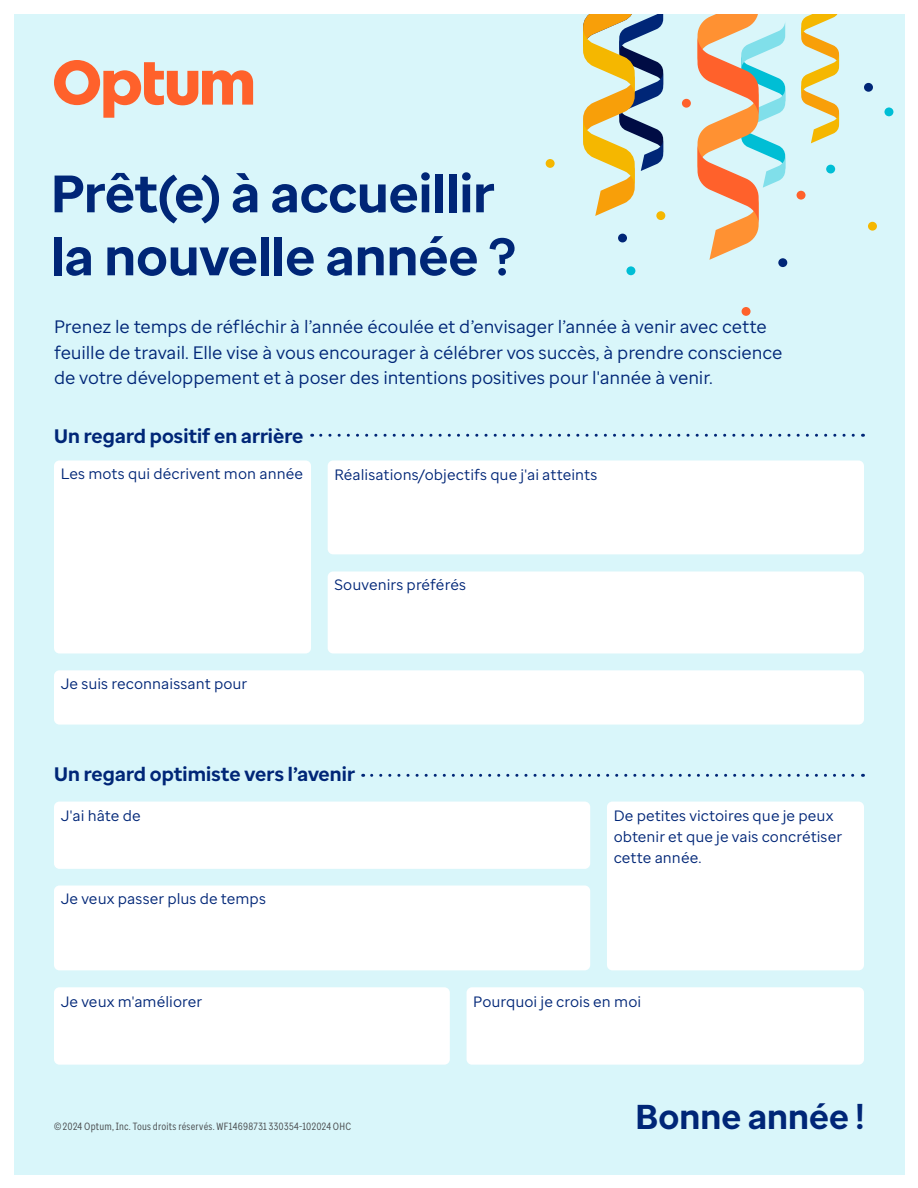
<style>
.page{position:relative;width:918px;height:1188px;background:#fff}
.page>*{position:absolute;margin:0;border:0;box-sizing:border-box;transform-origin:0 0}
.Headline{font:700 52.5px/63px "Enterprise Sans";letter-spacing:-.005em;color:#002677}
.Headline-2{font:700 34.5px "Enterprise Sans";color:#002677}
.Body{font:700 19.5px "Enterprise Sans";letter-spacing:.005em;color:#002677}
.Intro{font:18px/25.2px "Enterprise Sans";letter-spacing:-.005em;color:#002677}
.Body-2{font:15px/21px "Enterprise Sans";letter-spacing:.005em;color:#002677}
.Legal{font:10.5px "Enterprise Sans Cond";letter-spacing:.02em;color:#4b4d4f}
</style>
<div class="page">
<div style="left:14px;top:14px;width:890px;height:1160px;background:#d9f6fa"></div>
<div style="left:54px;top:460px;width:257px;height:193px;background:#fff;border-radius:5px"></div>
<div style="left:54px;top:802px;width:536px;height:67px;background:#fff;border-radius:5px"></div>
<div style="left:328px;top:460px;width:536px;height:94px;background:#fff;border-radius:5px"></div>
<div style="left:328px;top:572px;width:536px;height:81px;background:#fff;border-radius:5px"></div>
<div style="left:54px;top:987px;width:396px;height:78px;background:#fff;border-radius:5px"></div>
<div style="left:54px;top:886px;width:536px;height:84px;background:#fff;border-radius:5px"></div>
<div style="left:607px;top:802px;width:257px;height:168px;background:#fff;border-radius:5px"></div>
<div style="left:54px;top:670px;width:810px;height:55px;background:#fff;border-radius:5px"></div>
<div style="left:467px;top:987px;width:397px;height:78px;background:#fff;border-radius:5px"></div>
<svg style="left:698px;top:14px;width:87px;height:246px"></svg>
<svg style="left:801px;top:14px;width:38px;height:129px"></svg>
<svg style="left:583px;top:14px;width:80px;height:202px"></svg>
<div style="left:778px;top:258px;width:9px;height:9px;background:#002677;border-radius:50%"></div>
<div style="left:797px;top:191px;width:9px;height:9px;background:#ff612b;border-radius:50%"></div>
<div style="left:656px;top:211px;width:9px;height:9px;background:#f5b700;border-radius:50%"></div>
<div style="left:618px;top:234px;width:9px;height:8px;background:#002677;border-radius:50%"></div>
<div style="left:546px;top:159px;width:9px;height:9px;background:#f5b700;border-radius:50%"></div>
<div style="left:626px;top:266px;width:9px;height:9px;background:#00bed5;border-radius:50%"></div>
<div style="left:682px;top:99px;width:9px;height:9px;background:#ff612b;border-radius:50%"></div>
<div style="left:826px;top:165px;width:9px;height:8px;background:#00bed5;border-radius:50%"></div>
<div style="left:864px;top:83px;width:9px;height:9px;background:#002677;border-radius:50%"></div>
<div style="left:884px;top:107px;width:9px;height:9px;background:#00bed5;border-radius:50%"></div>
<div style="left:868px;top:222px;width:9px;height:9px;background:#f5b700;border-radius:50%"></div>
<div style="left:742px;top:307px;width:9px;height:9px;background:#ff612b;border-radius:50%"></div>
<svg style="left:321px;top:434px;width:543px;height:3px"></svg>
<svg style="left:372px;top:774px;width:492px;height:3px"></svg>
<svg style="left:54px;top:60px;width:199px;height:58px"></svg>
<p class="Headline" style="left:51px;top:162px;width:466px">Prêt(e) à accueillir la nouvelle année ?</p>
<p class="Intro" style="left:54px;top:314px;width:730px">Prenez le temps de réfléchir à l’année écoulée et d’envisager l’année à venir avec cette feuille de travail. Elle vise à vous encourager à célébrer vos succès, à prendre conscience de votre développement et à poser des intentions positives pour l'année à venir.</p>
<p class="Body" style="left:54px;top:423px;width:251px">Un regard positif en arrière</p>
<p class="Body-2" style="left:61px;top:463px;width:244px">Les mots qui décrivent mon année</p>
<p class="Body-2" style="left:334px;top:464px;width:265px">Réalisations/objectifs que j'ai atteints</p>
<p class="Body-2" style="left:61px;top:673px;width:188px">Je suis reconnaissant pour</p>
<p class="Body-2" style="left:334px;top:574px;width:133px">Souvenirs préférés</p>
<p class="Body" style="left:54px;top:762px;width:303px">Un regard optimiste vers l’avenir</p>
<p class="Body-2" style="left:61px;top:805px;width:81px">J'ai hâte de</p>
<p class="Body-2" style="left:61px;top:888px;width:207px">Je veux passer plus de temps</p>
<p class="Body-2" style="left:61px;top:991px;width:143px">Je veux m'améliorer</p>
<p class="Legal" style="left:54px;top:1119px;width:299px">© 2024 Optum, Inc. Tous droits réservés. WF14698731 330354-102024 OHC</p>
<p class="Body-2" style="left:614px;top:805px;width:230px">De petites victoires que je peux obtenir et que je vais concrétiser cette année.</p>
<p class="Body-2" style="left:473px;top:991px;width:169px">Pourquoi je crois en moi</p>
<p class="Headline-2" style="left:636px;top:1094px;width:230px">Bonne année !</p>
</div>
